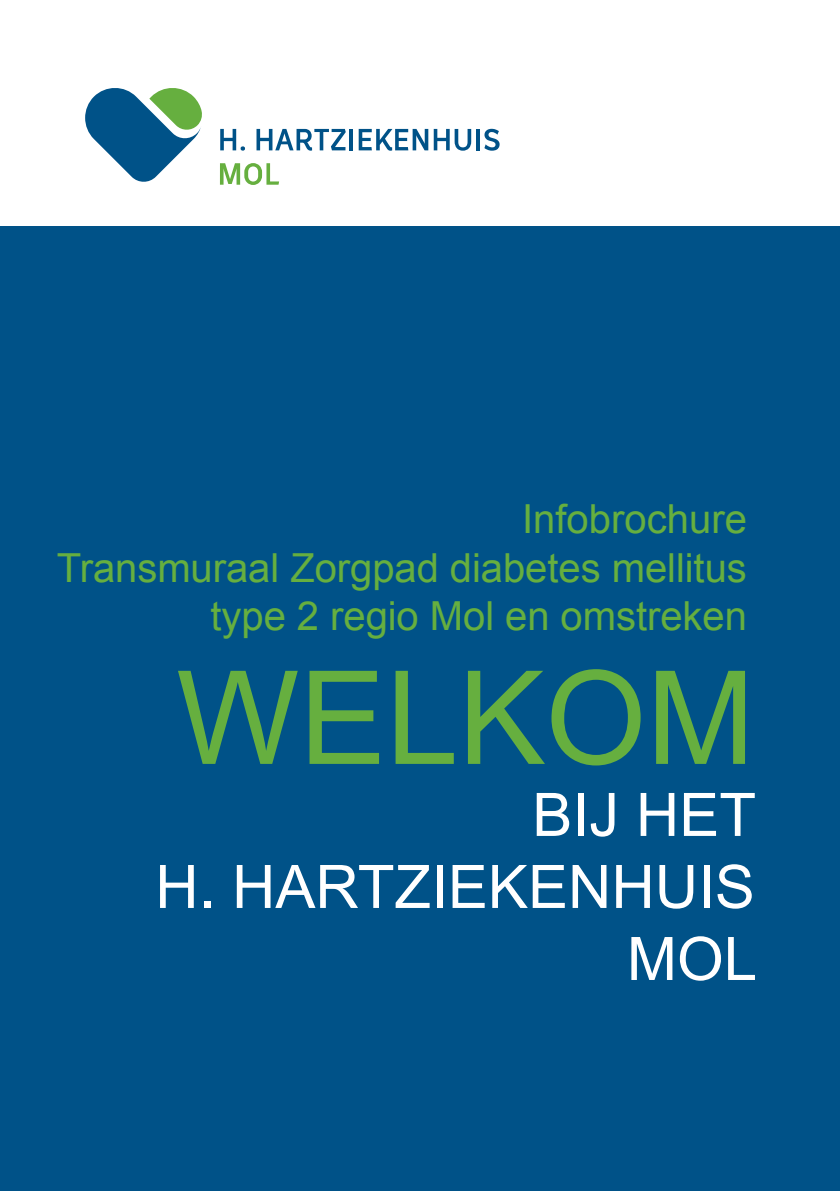
<style>
.page{position:relative;width:840px;height:1191px;background:#fff}
.page>*{position:absolute;margin:0;border:0;box-sizing:border-box;transform-origin:0 0}
.t1{font:130px "Arial";color:#66af3f}
.t2{font:60px/72px "Arial";color:#fff;text-align:right}
.t3{font:40px/48px "Arial";color:#66af3f;text-align:right}
</style>
<div class="page">
<div style="left:0;top:227px;width:839px;height:964px;background:#005288"></div>
<svg style="left:85px;top:88px;width:117px;height:94px"></svg>
<svg style="left:220px;top:129px;width:25px;height:22px"></svg>
<svg style="left:256px;top:129px;width:89px;height:22px"></svg>
<hr style="left:349px;top:129px;width:4px;height:21px;background:#005288">
<svg style="left:358px;top:129px;width:113px;height:22px"></svg>
<hr style="left:476px;top:129px;width:3px;height:21px;background:#005288">
<svg style="left:484px;top:129px;width:15px;height:22px"></svg>
<svg style="left:220px;top:163px;width:59px;height:22px"></svg>
<p class="t3" style="left:57px;top:496px;width:691px">Infobrochure<br>Transmuraal Zorgpad diabetes mellitus type 2 regio Mol en omstreken</p>
<h1 class="t1" style="left:176px;top:633px;width:579px">WELKOM</h1>
<h2 class="t2" style="left:155px;top:779px;width:603px">BIJ HET<br>H. HARTZIEKENHUIS<br>MOL</h2>
</div>
